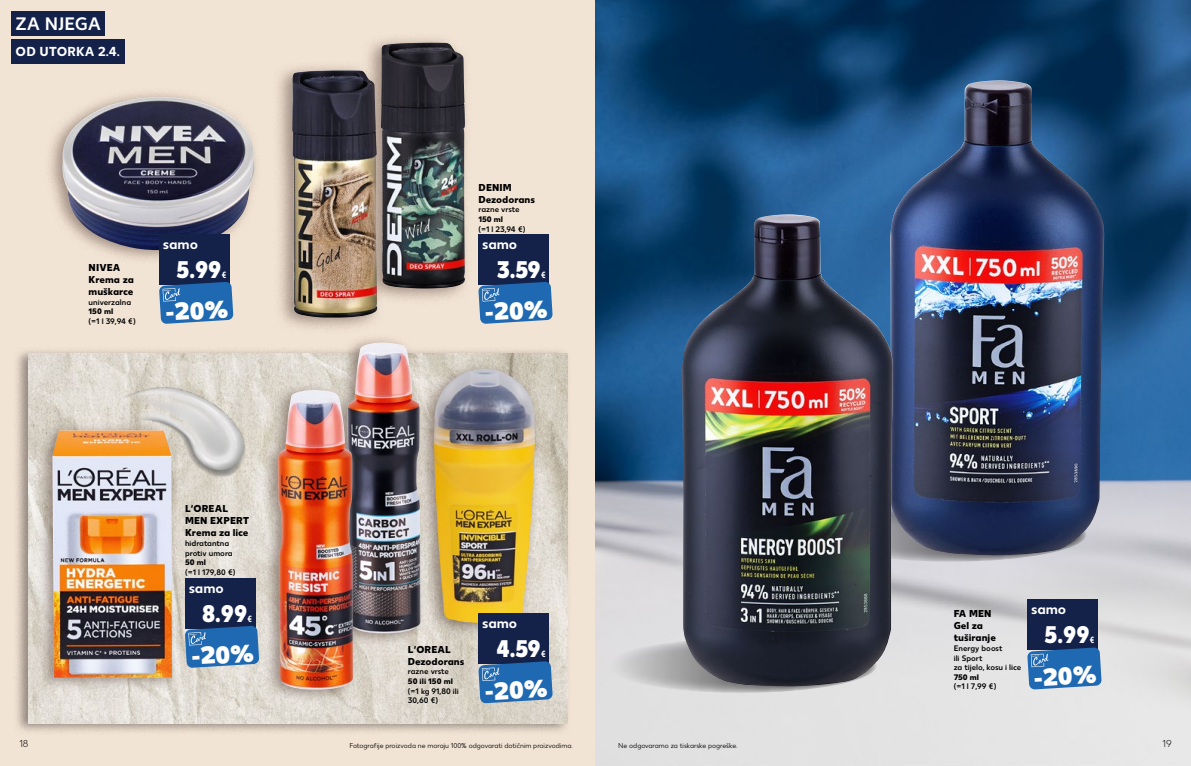
<style>
.page{position:relative;width:1191px;height:766px;background:#fff}
.page>*{position:absolute;margin:0;border:0;box-sizing:border-box;transform-origin:0 0}
.t1{font:800 24.6px "Kaufland";color:#fff}
.t2{font:800 24px "Kaufland";color:#fff;scale:.89 1}
.t3{font:500 18px "Kaufland";letter-spacing:-.005em;color:#fff}
.t4{font:700 14px "Kaufland";letter-spacing:-.005em;color:#fff}
.t5{font:700 13px "Kaufland";letter-spacing:.01em;color:#fff}
.t6{font:10px/12px "Kaufland Bold+";color:#000}
.t7{font:300 10px "Kaufland";color:#000}
.t8{font:700 9px "Kaufland";color:#fff;scale:.89 1}
.t9{font:500 8px/9.6px "Kaufland";color:#000}
.t10{font:8px "Kaufland Bold+";color:#000}
.t11{font:7px "Kaufland";color:#000}
</style>
<div class="page">
<div style="left:0;top:0;width:595px;height:765px;background:#f2e4d5"></div>
<img style="left:595px;top:0;width:596px;height:765px">
<svg style="left:815px;top:507px;width:271px;height:54px"></svg>
<div style="left:13px;top:346px;width:558px;height:389px;background:#362c2a;opacity:.5"></div>
<img style="left:28px;top:353px;width:539px;height:370px">
<div style="left:1027px;top:599px;width:71px;height:50px;background:#14224a"></div>
<svg style="left:1027px;top:647px;width:74px;height:42px;background:#3171b1"></svg>
<div style="left:272px;top:59px;width:113px;height:275px;background:#4c352b;opacity:.5"></div>
<img style="left:292px;top:70px;width:85px;height:247px">
<div style="left:361px;top:32px;width:111px;height:273px;background:#4c352b;opacity:.5"></div>
<img style="left:380px;top:43px;width:85px;height:245px">
<div style="left:416px;top:359px;width:126px;height:278px;background:#4c352b;opacity:.5"></div>
<img style="left:434px;top:369px;width:101px;height:254px">
<img style="left:889px;top:80px;width:215px;height:475px">
<img style="left:104px;top:351px;width:168px;height:155px">
<div style="left:478px;top:255px;width:71px;height:29px;background:#14224a"></div>
<div style="left:478px;top:234px;width:71px;height:21px;background:#14224a"></div>
<svg style="left:478px;top:282px;width:74px;height:42px;background:#3473b2"></svg>
<svg style="left:606px;top:638px;width:270px;height:54px;background:#bababb"></svg>
<img style="left:682px;top:214px;width:210px;height:472px">
<div style="left:36px;top:421px;width:142px;height:271px;background:#4c352b;opacity:.5"></div>
<img style="left:52px;top:430px;width:120px;height:247px">
<div style="left:44px;top:87px;width:217px;height:178px;background:#4c352b;opacity:.5"></div>
<img style="left:62px;top:97px;width:192px;height:153px">
<div style="left:159px;top:255px;width:71px;height:29px;background:#14224a"></div>
<div style="left:159px;top:234px;width:71px;height:21px;background:#14224a"></div>
<svg style="left:159px;top:282px;width:74px;height:42px;background:#3372b2"></svg>
<div style="left:330px;top:334px;width:96px;height:313px;background:#4c352b;opacity:.5"></div>
<img style="left:347px;top:342px;width:73px;height:292px">
<div style="left:261px;top:381px;width:98px;height:322px;background:#4c352b;opacity:.5"></div>
<img style="left:277px;top:390px;width:76px;height:300px">
<div style="left:478px;top:613px;width:71px;height:50px;background:#14224a"></div>
<svg style="left:478px;top:661px;width:74px;height:42px;background:#3070b0"></svg>
<div style="left:185px;top:599px;width:71px;height:29px;background:#14224a"></div>
<div style="left:185px;top:578px;width:71px;height:21px;background:#14224a"></div>
<svg style="left:185px;top:625px;width:74px;height:42px;background:#2e6eae"></svg>
<div style="left:11px;top:40px;width:114px;height:24px;background:#14224a"></div>
<div style="left:11px;top:11px;width:94px;height:24px;background:#14224a"></div>
<h3 class="t3" style="left:16px;top:13px;width:87px">ZA NJEGA</h3>
<h3 class="t5" style="left:16px;top:44px;width:106px">OD UTORKA 2.4.</h3>
<p class="t6" style="left:89px;top:261px;width:47px">NIVEA<br>Krema za muškarce</p>
<p class="t9" style="left:89px;top:297px;width:44px">univerzalna</p>
<p class="t10" style="left:89px;top:306px;width:26px">150 ml</p>
<p class="t9" style="left:89px;top:316px;width:49px">(=1 l 39,94 €)</p>
<h3 class="t4" style="left:163px;top:235px;width:37px">samo</h3>
<h2 class="t2" style="left:176px;top:254px;width:52px">5.99</h2>
<p class="t8" style="left:221px;top:269px;width:7px">€</p>
<h1 class="t1" style="left:165px;top:297px;width:64px;rotate:-3deg">-20%</h1>
<p class="t6" style="left:185px;top:503px;width:66px">L‘OREAL<br>MEN EXPERT<br>Krema za lice</p>
<p class="t9" style="left:185px;top:538px;width:49px">hidratantna protiv umora</p>
<p class="t10" style="left:185px;top:557px;width:22px">50 ml</p>
<p class="t9" style="left:185px;top:567px;width:52px">(=1 l 179,80 €)</p>
<h2 class="t2" style="left:202px;top:598px;width:52px">8.99</h2>
<p class="t8" style="left:247px;top:613px;width:7px">€</p>
<h3 class="t4" style="left:189px;top:579px;width:37px">samo</h3>
<h1 class="t1" style="left:190px;top:640px;width:64px;rotate:-3deg">-20%</h1>
<p class="t6" style="left:478px;top:181px;width:58px">DENIM<br>Dezodorans</p>
<p class="t9" style="left:478px;top:205px;width:43px">razne vrste</p>
<p class="t10" style="left:478px;top:214px;width:26px">150 ml</p>
<p class="t9" style="left:478px;top:224px;width:49px">(=1 l 23,94 €)</p>
<h2 class="t2" style="left:497px;top:254px;width:51px">3.59</h2>
<p class="t8" style="left:540px;top:269px;width:7px">€</p>
<h3 class="t4" style="left:482px;top:235px;width:37px">samo</h3>
<h1 class="t1" style="left:484px;top:297px;width:64px;rotate:-3deg">-20%</h1>
<p class="t6" style="left:408px;top:643px;width:58px">L‘OREAL<br>Dezodorans</p>
<p class="t9" style="left:408px;top:666px;width:43px">razne vrste</p>
<p class="t10" style="left:408px;top:676px;width:46px">50 ili 150 ml</p>
<p class="t9" style="left:408px;top:686px;width:52px">(=1 kg 91,80 ili<br>30,60 €)</p>
<h3 class="t4" style="left:482px;top:614px;width:37px">samo</h3>
<h2 class="t2" style="left:496px;top:633px;width:51px">4.59</h2>
<p class="t8" style="left:540px;top:648px;width:7px">€</p>
<h1 class="t1" style="left:484px;top:676px;width:64px;rotate:-3deg">-20%</h1>
<p class="t6" style="left:953px;top:608px;width:44px">FA MEN<br>Gel za tuširanje</p>
<p class="t9" style="left:953px;top:643px;width:69px">Energy boost<br>ili Sport<br>za tijelo, kosu i lice</p>
<p class="t10" style="left:953px;top:672px;width:27px">750 ml</p>
<p class="t9" style="left:953px;top:681px;width:44px">(=1 l 7,99 €)</p>
<h3 class="t4" style="left:1031px;top:600px;width:37px">samo</h3>
<h2 class="t2" style="left:1044px;top:620px;width:52px">5.99</h2>
<p class="t8" style="left:1089px;top:634px;width:7px">€</p>
<h1 class="t1" style="left:1033px;top:662px;width:64px;rotate:-3deg">-20%</h1>
<p class="t7" style="left:19px;top:737px;width:10px">18</p>
<p class="t11" style="left:349px;top:741px;width:225px">Fotografije proizvoda ne moraju 100% odgovarati dotičnim proizvodima.</p>
<p class="t11" style="left:618px;top:741px;width:121px">Ne odgovaramo za tiskarske pogreške.</p>
<p class="t7" style="left:1162px;top:737px;width:11px">19</p>
</div>
